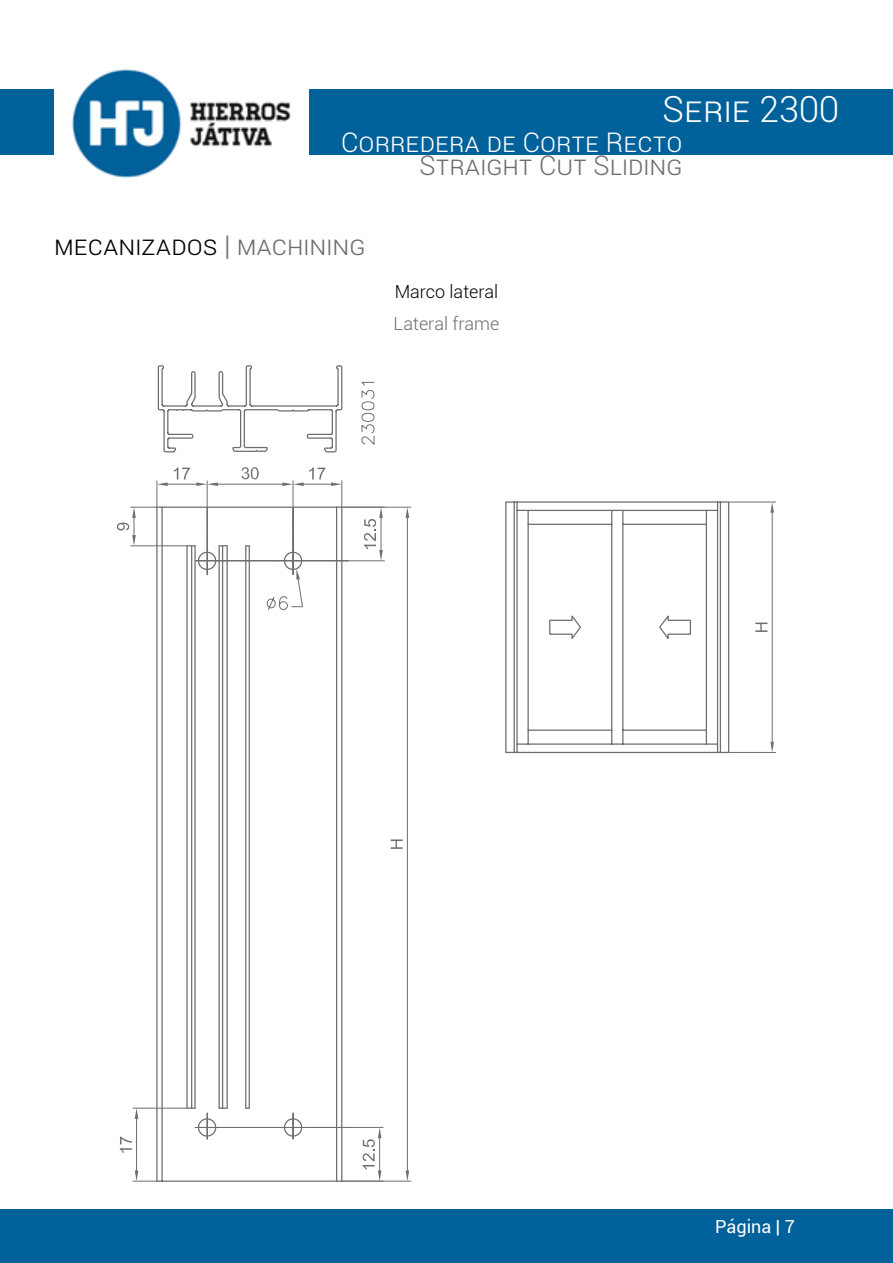
<style>
.page{position:relative;width:893px;height:1263px;background:#fff}
.page>*{position:absolute;margin:0;border:0;box-sizing:border-box;transform-origin:0 0}
.t1{font:300 36px "Roboto";color:#fff}
.t2{font:300 27px "Roboto";color:#000}
.t3{font:300 27px "Roboto";color:#fff}
.t4{font:300 27px "Roboto";color:#6d6e71}
.t5{font:300 18px "Roboto";color:#000}
.t6{font:300 18px "Roboto";color:#6d6e71}
.t7{font:18px "Roboto";color:#fff}
.s1{color:#6d6e71}
</style>
<div class="page">
<div style="left:0;top:89px;width:893px;height:66px;background:#00619b"></div>
<div style="left:0;top:1209px;width:893px;height:54px;background:#00619b"></div>
<img style="left:54px;top:69px;width:254px;height:109px">
<svg style="left:505px;top:501px;width:225px;height:253px"></svg>
<hr style="left:729px;top:502px;width:47px;height:1px;background:#6d6e71">
<hr style="left:729px;top:752px;width:47px;height:1px;background:#6d6e71">
<hr style="left:772px;top:513px;width:1px;height:229px;background:#6d6e71">
<svg style="left:770px;top:502px;width:4px;height:11px"></svg>
<svg style="left:770px;top:742px;width:4px;height:10px"></svg>
<svg style="left:755px;top:622px;width:12px;height:10px"></svg>
<hr style="left:133px;top:1108px;width:54px;height:1px;background:#6d6e71">
<hr style="left:136px;top:1119px;width:1px;height:51px;background:#6d6e71">
<svg style="left:135px;top:1108px;width:3px;height:11px"></svg>
<svg style="left:133px;top:1170px;width:23px;height:12px"></svg>
<svg style="left:120px;top:1137px;width:12px;height:16px"></svg>
<svg style="left:343px;top:506px;width:69px;height:676px"></svg>
<svg style="left:406px;top:1170px;width:3px;height:11px"></svg>
<svg style="left:406px;top:507px;width:3px;height:11px"></svg>
<svg style="left:391px;top:839px;width:12px;height:10px"></svg>
<svg style="left:117px;top:506px;width:232px;height:74px"></svg>
<svg style="left:156px;top:365px;width:187px;height:817px"></svg>
<svg style="left:361px;top:382px;width:14px;height:63px"></svg>
<h1 class="t1" style="left:663px;top:84px;width:178px">Serie 2300</h1>
<p class="t3" style="left:341px;top:124px;width:339px">CORREDERA DE CORTE RECTO</p>
<p class="t4" style="left:419px;top:147px;width:60px">STRAIGH</p>
<p class="t4" style="left:519px;top:147px;width:116px">T CUT SLIDING</p>
<p class="t2" style="left:54px;top:227px;width:313px">Mecanizados <span class="s1">| Machining</span></p>
<p class="t5" style="left:395px;top:279px;width:105px">Marco lateral</p>
<p class="t6" style="left:394px;top:311px;width:107px">Lateral frame</p>
<p class="t7" style="left:715px;top:1214px;width:81px">Página | 7</p>
</div>
